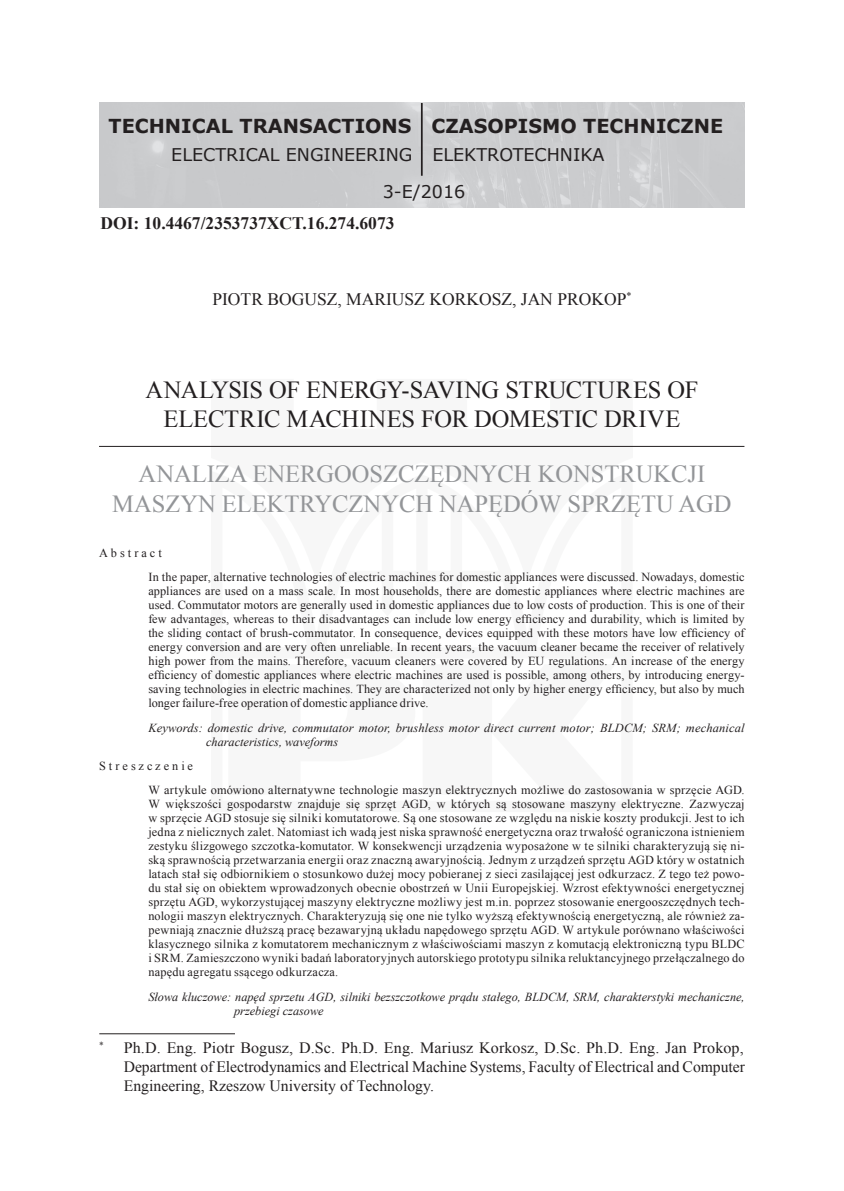
<style>
.page{position:relative;width:844px;height:1191px;background:#fff}
.page>*{position:absolute;margin:0;border:0;box-sizing:border-box;transform-origin:0 0}
.t1{font:24.5px/29.4px "Times New Roman";color:#939598;text-align:center}
.t2{font:24.5px/29.4px "Times New Roman";letter-spacing:-.01em;color:#231f20;text-align:center}
.t3{font:700 19.25px "Verdana";color:#231f20}
.t4{font:17.5px/37.3px "Verdana";color:#231f20}
.t5{font:17.5px "Times New Roman";color:#231f20}
.t6{font:700 17.5px "Times New Roman";color:#231f20}
.t7{font:15.75px/18.9px "Times New Roman";color:#231f20;text-align:justify}
.t8{font:12.25px/14px "Times New Roman";letter-spacing:.015em;color:#231f20}
.t9{font:italic 12.25px/14px "Times New Roman";color:#231f20}
</style>
<div class="page">
<hr style="left:99px;top:446px;width:645px;height:1px;background:#231f20">
<hr style="left:99px;top:1033px;width:136px;height:1px;background:#231f20">
<div style="left:99px;top:103px;width:645px;height:104px;background:#cacbcd"></div>
<hr style="left:421px;top:103px;width:1px;height:73px;background:#231f20">
<h2 class="t3" style="left:109px;top:112px;width:304px">TECHNICAL TRANSACTIONS</h2>
<h3 class="t4" style="left:382px;top:136px;width:84px;text-indent:-211px">ELECTRICAL ENGINEERING<br>3-E/2016</h3>
<h2 class="t3" style="left:431px;top:112px;width:293px">CZASOPISMO TECHNICZNE</h2>
<h3 class="t4" style="left:432px;top:136px;width:174px">ELEKTROTECHNIKA</h3>
<h3 class="t6" style="left:100px;top:211px;width:295px">DOI: 10.4467/2353737XCT.16.274.6073</h3>
<h3 class="t5" style="left:212px;top:287px;width:420px">PIOTR BOGUSZ, MARIUSZ KORKOSZ, JAN PROKOP<sup>*</sup></h3>
<h1 class="t2" style="left:145px;top:374px;width:554px">ANALYSIS OF ENERGY-SAVING STRUCTURES OF<br>ELECTRIC MACHINES FOR DOMESTIC DRIVE</h1>
<h1 class="t1" style="left:112px;top:459px;width:620px">ANALIZA ENERGOOSZCZĘDNYCH KONSTRUKCJI<br>MASZYN ELEKTRYCZNYCH NAPĘDÓW SPRZĘTU AGD</h1>
<p class="t8" style="left:148px;top:540px;width:597px;line-height:24.5px;text-indent:-49px">Abstract<br>In the paper, alternative technologies of electric machines for domestic appliances were discussed. Nowadays, domestic</p>
<p class="t8" style="left:148px;top:584px;width:597px;text-align:justify">appliances are used on a mass scale. In most households, there are domestic appliances where electric machines are used. Commutator motors are generally used in domestic appliances due to low costs of production. This is one of their few advantages, whereas to their disadvantages can include low energy efficiency and durability, which is limited by the sliding contact of brush-commutator. In consequence, devices equipped with these motors have low efficiency of energy conversion and are very often unreliable. In recent years, the vacuum cleaner became the receiver of relatively high power from the mains. Therefore, vacuum cleaners were covered by EU regulations. An increase of the energy efficiency of domestic appliances where electric machines are used is possible, among others, by introducing energy&shy;saving technologies in electric machines. They are characterized not only by higher energy efficiency, but also by much longer failure-free operation of domestic appliance drive.</p>
<p class="t9" style="left:206px;top:720px;width:539px;text-indent:-58px">Keywords: domestic drive, commutator motor, brushless motor direct current motor; BLDCM; SRM; mechanical characteristics, waveforms</p>
<p class="t8" style="left:148px;top:753px;width:597px;line-height:24.5px;text-indent:-49px">Streszczenie<br>W artykule omówiono alternatywne technologie maszyn elektrycznych możliwe do zastosowania w sprzęcie AGD.</p>
<p class="t8" style="left:148px;top:797px;width:597px;text-align:justify">W większości gospodarstw znajduje się sprzęt AGD, w których są stosowane maszyny elektryczne. Zazwyczaj w sprzęcie AGD stosuje się silniki komutatorowe. Są one stosowane ze względu na niskie koszty produkcji. Jest to ich jedna z nielicznych zalet. Natomiast ich wadą jest niska sprawność energetyczna oraz trwałość ograniczona istnieniem zestyku ślizgowego szczotka-komutator. W konsekwencji urządzenia wyposażone w te silniki charakteryzują się ni&shy;ską sprawnością przetwarzania energii oraz znaczną awaryjnością. Jednym z urządzeń sprzętu AGD który w ostatnich latach stał się odbiornikiem o stosunkowo dużej mocy pobieranej z sieci zasilającej jest odkurzacz. Z tego też powo&shy;du stał się on obiektem wprowadzonych obecnie obostrzeń w Unii Europejskiej. Wzrost efektywności energetycznej sprzętu AGD, wykorzystującej maszyny elektryczne możliwy jest m.in. poprzez stosowanie energooszczędnych tech&shy;nologii maszyn elektrycznych. Charakteryzują się one nie tylko wyższą efektywnością energetyczną, ale również za&shy;pewniają znacznie dłuższą pracę bezawaryjną układu napędowego sprzętu AGD. W artykule porównano właściwości klasycznego silnika z komutatorem mechanicznym z właściwościami maszyn z komutacją elektroniczną typu BLDC i SRM. Zamieszczono wyniki badań laboratoryjnych autorskiego prototypu silnika reluktancyjnego przełączalnego do napędu agregatu ssącego odkurzacza.</p>
<p class="t9" style="left:234px;top:989px;width:512px;text-indent:-86px">Słowa kluczowe: napęd sprzetu AGD, silniki bezszczotkowe prądu stałego, BLDCM, SRM, charakterstyki mechaniczne, przebiegi czasowe</p>
<p class="t7" style="left:124px;top:1038px;width:622px;text-indent:-24px"><sup>*</sup> Ph.D. Eng. Piotr Bogusz, D.Sc. Ph.D. Eng. Mariusz Korkosz, D.Sc. Ph.D. Eng. Jan Prokop, Department of Electrodynamics and Electrical Machine Systems, Faculty of Electrical and Computer Engineering, Rzeszow University of Technology.</p>
</div>
